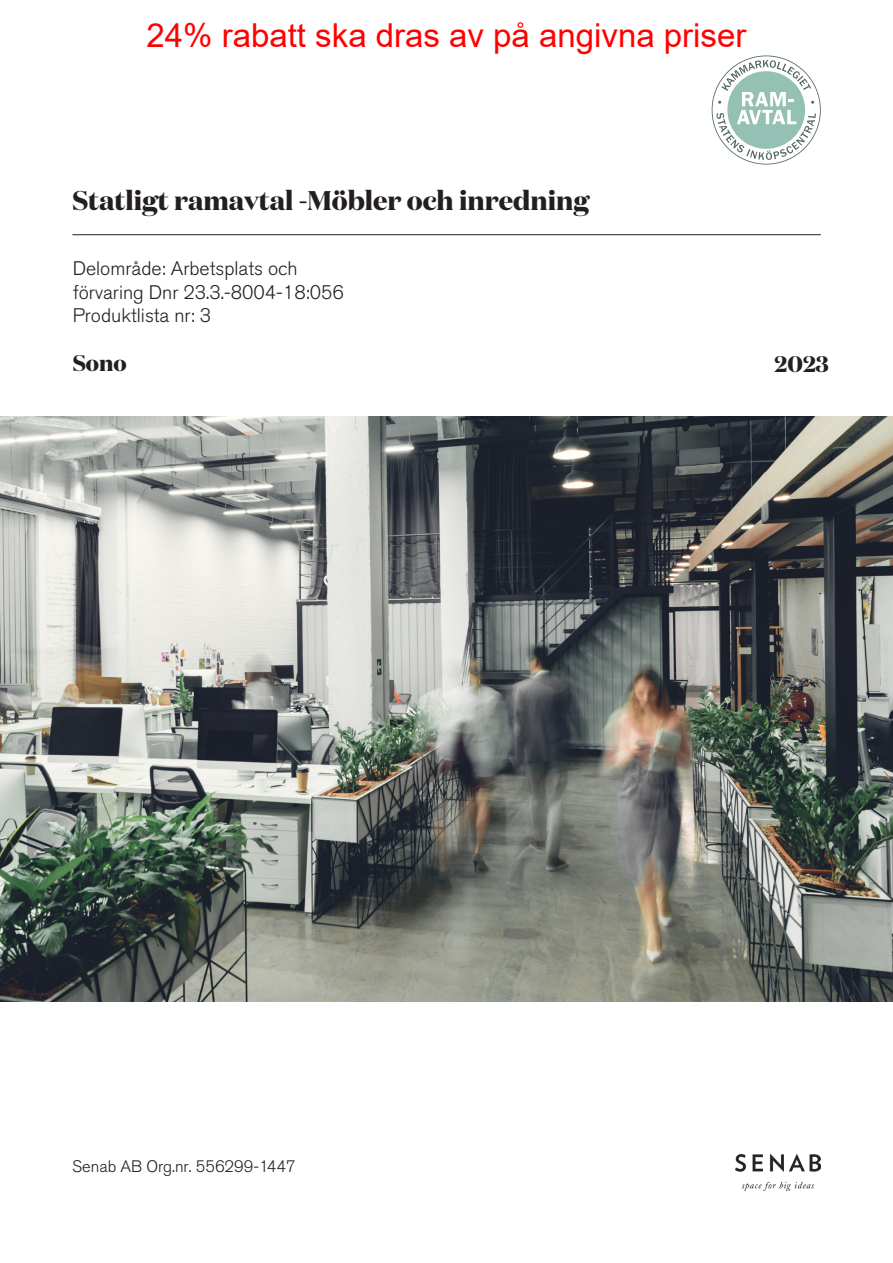
<style>
.page{position:relative;width:893px;height:1263px;background:#fff}
.page>*{position:absolute;margin:0;border:0;box-sizing:border-box;transform-origin:0 0}
.t1{font:33px "Arial";color:#f00}
.t2{font:700 27px "Domaine Display";color:#231f20}
.t3{font:700 22.5px "Domaine Display";color:#231f20}
.t4{font:300 19.5px/23.9px "Akzidenz Grotesk Std";color:#231f20}
.t5{font:300 16.5px "Akzidenz Grotesk Std";color:#231f20}
</style>
<div class="page">
<img style="left:736px;top:1154px;width:85px;height:37px">
<img style="left:0;top:417px;width:893px;height:584px">
<hr style="left:72px;top:234px;width:749px;height:1px;background:#231f20">
<svg style="left:712px;top:55px;width:109px;height:110px"></svg>
<h1 class="t1" style="left:147px;top:13px;width:601px">24% rabatt ska dras av på angivna priser</h1>
<h2 class="t2" style="left:72px;top:183px;width:518px">Statligt ramavtal -Möbler och inredning</h2>
<p class="t4" style="left:73px;top:257px;width:273px">Delområde: Arbetsplats och förvaring Dnr 23.3.-8004-18:056<br>Produktlista nr: 3</p>
<p class="t3" style="left:73px;top:350px;width:56px">Sono</p>
<p class="t3" style="left:774px;top:351px;width:56px">2023</p>
<p class="t5" style="left:72px;top:1157px;width:225px">Senab AB Org.nr. 556299-1447</p>
</div>
